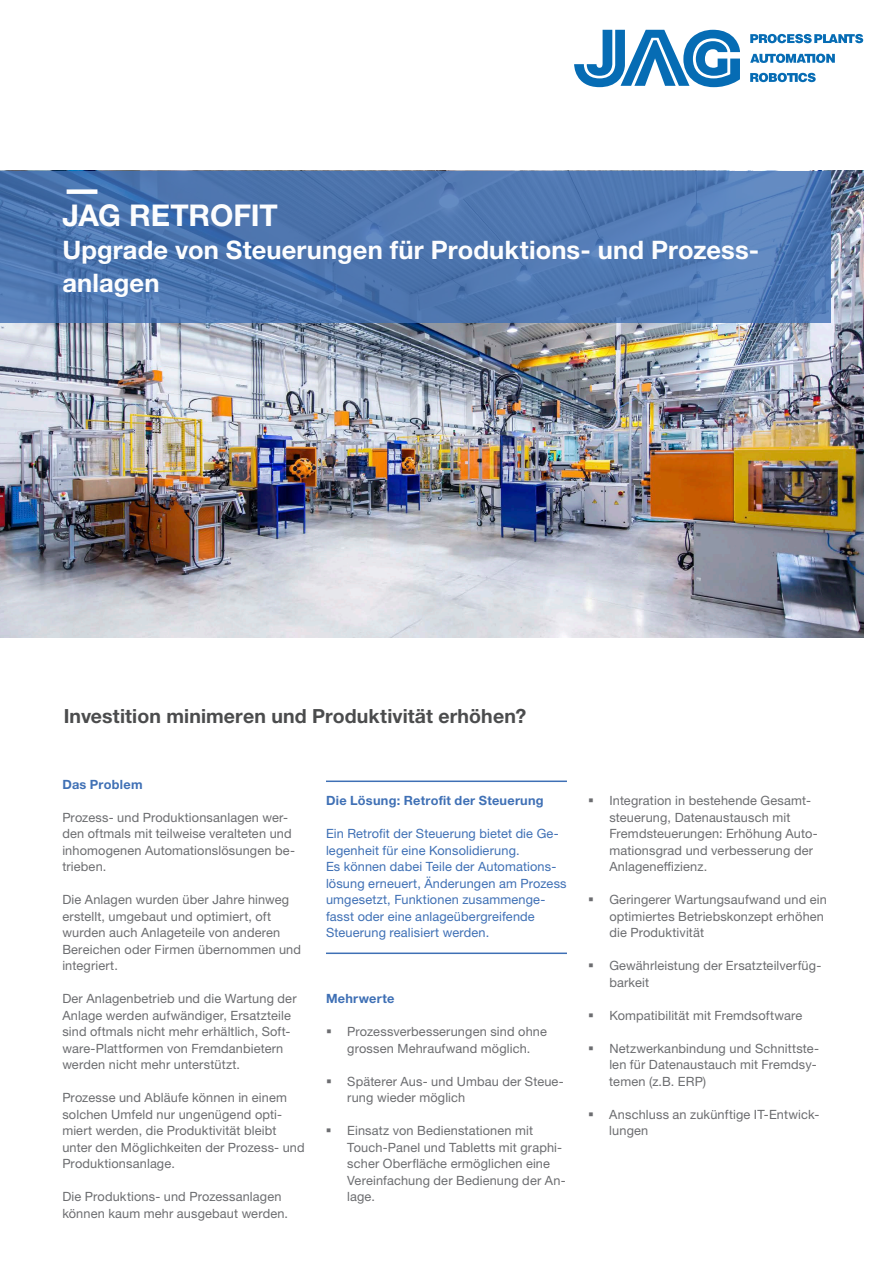
<style>
.page{position:relative;width:893px;height:1263px;background:#fff}
.page>*{position:absolute;margin:0;border:0;box-sizing:border-box;transform-origin:0 0}
.t1{font:700 30px "Helvetica Neue LTW1 G";letter-spacing:-.01em;color:#fff}
.t2{font:700 25.5px/33px "Helvetica Neue LTW1 G";letter-spacing:.005em;color:#fff}
.t3{font:700 19.5px "Helvetica Neue LTW1 G";letter-spacing:.005em;color:#4b4c4d}
.t4{font:12.75px/16.5px "Helvetica Neue LTW1 G";letter-spacing:.01em;color:#6c6d70}
.t5{font:12.75px/16.5px "Helvetica Neue LTW1 G";letter-spacing:.01em;color:#3f70b5}
.t6{font:700 12.75px "Helvetica Neue LTW1 G";letter-spacing:.02em;color:#3f70b5}
</style>
<div class="page">
<img style="left:0;top:171px;width:863px;height:467px">
<svg style="left:0;top:171px;width:831px;height:152px;background:#4e77b1"></svg>
<svg style="left:574px;top:30px;width:166px;height:57px"></svg>
<svg style="left:750px;top:34px;width:113px;height:9px"></svg>
<svg style="left:750px;top:54px;width:85px;height:9px"></svg>
<svg style="left:750px;top:73px;width:66px;height:9px"></svg>
<div style="left:67px;top:189px;width:30px;height:5px;background:#fff"></div>
<hr style="left:326px;top:780px;width:241px;height:2px;background:#3f70b5">
<hr style="left:326px;top:952px;width:241px;height:2px;background:#3f70b5">
<h1 class="t1" style="left:62px;top:197px;width:217px">JAG RETROFIT</h1>
<h2 class="t2" style="left:62px;top:233px;width:698px">Upgrade von Steuerungen für Produktions- und Prozess&shy;anlagen</h2>
<h3 class="t3" style="left:64px;top:704px;width:464px">Investition minimeren und Produktivität erhöhen?</h3>
<p class="t6" style="left:62px;top:776px;width:82px">Das Problem</p>
<p class="t4" style="left:62px;top:809px;width:234px">Prozess- und Produktionsanlagen wer&shy;den oftmals mit teilweise veralteten und inhomogenen Automationslösungen be&shy;trieben.</p>
<p class="t4" style="left:62px;top:891px;width:240px">Die Anlagen wurden über Jahre hinweg erstellt, umgebaut und optimiert, oft wurden auch Anlageteile von anderen<br>Bereichen oder Firmen übernommen und integriert.</p>
<p class="t4" style="left:62px;top:990px;width:236px">Der Anlagenbetrieb und die Wartung der Anlage werden aufwändiger, Ersatzteile sind oftmals nicht mehr erhältlich, Soft&shy;ware-Plattformen von Fremdanbietern werden nicht mehr unterstützt.</p>
<p class="t4" style="left:62px;top:1089px;width:244px">Prozesse und Abläufe können in einem solchen Umfeld nur ungenügend opti&shy;miert werden, die Produktivität bleibt unter den Möglichkeiten der Prozess- und Produktionsanlage.</p>
<p class="t4" style="left:62px;top:1188px;width:227px">Die Produktions- und Prozessanlagen können kaum mehr ausgebaut werden.</p>
<p class="t6" style="left:326px;top:793px;width:219px">Die Lösung: Retrofit der Steuerung</p>
<p class="t5" style="left:326px;top:825px;width:242px">Ein Retrofit der Steuerung bietet die Ge&shy;legenheit für eine Konsolidierung.<br>Es können dabei Teile der Automations&shy;lösung erneuert, Änderungen am Prozess umgesetzt, Funktionen zusammenge&shy;fasst oder eine anlageübergreifende Steuerung realisiert werden.</p>
<p class="t6" style="left:326px;top:991px;width:70px">Mehrwerte</p>
<p class="t4" style="left:347px;top:1023px;width:201px">Prozessverbesserungen sind ohne grossen Mehraufwand möglich.</p>
<p class="t4" style="left:347px;top:1073px;width:218px">Späterer Aus- und Umbau der Steue&shy;rung wieder möglich</p>
<p class="t4" style="left:347px;top:1122px;width:220px">Einsatz von Bedienstationen mit<br>Touch-Panel und Tabletts mit graphi&shy;scher Oberfläche ermöglichen eine<br>Vereinfachung der Bedienung der An&shy;lage.</p>
<p class="t4" style="left:609px;top:792px;width:210px">Integration in bestehende Gesamt&shy;steuerung, Datenaustausch mit<br>Fremdsteuerungen: Erhöhung Auto&shy;mationsgrad und verbesserung der<br>Anlageneffizienz.</p>
<p class="t4" style="left:609px;top:891px;width:219px">Geringerer Wartungsaufwand und ein optimiertes Betriebskonzept erhöhen die Produktivität</p>
<p class="t4" style="left:609px;top:957px;width:213px">Gewährleistung der Ersatzteilverfüg&shy;barkeit</p>
<p class="t4" style="left:609px;top:1007px;width:194px">Kompatibilität mit Fremdsoftware</p>
<p class="t4" style="left:609px;top:1040px;width:211px">Netzwerkanbindung und Schnittste&shy;len für Datenaustauch mit Fremdsy&shy;temen (z.B. ERP)</p>
<p class="t4" style="left:609px;top:1106px;width:212px">Anschluss an zukünftige IT-Entwick&shy;lungen</p>
</div>
